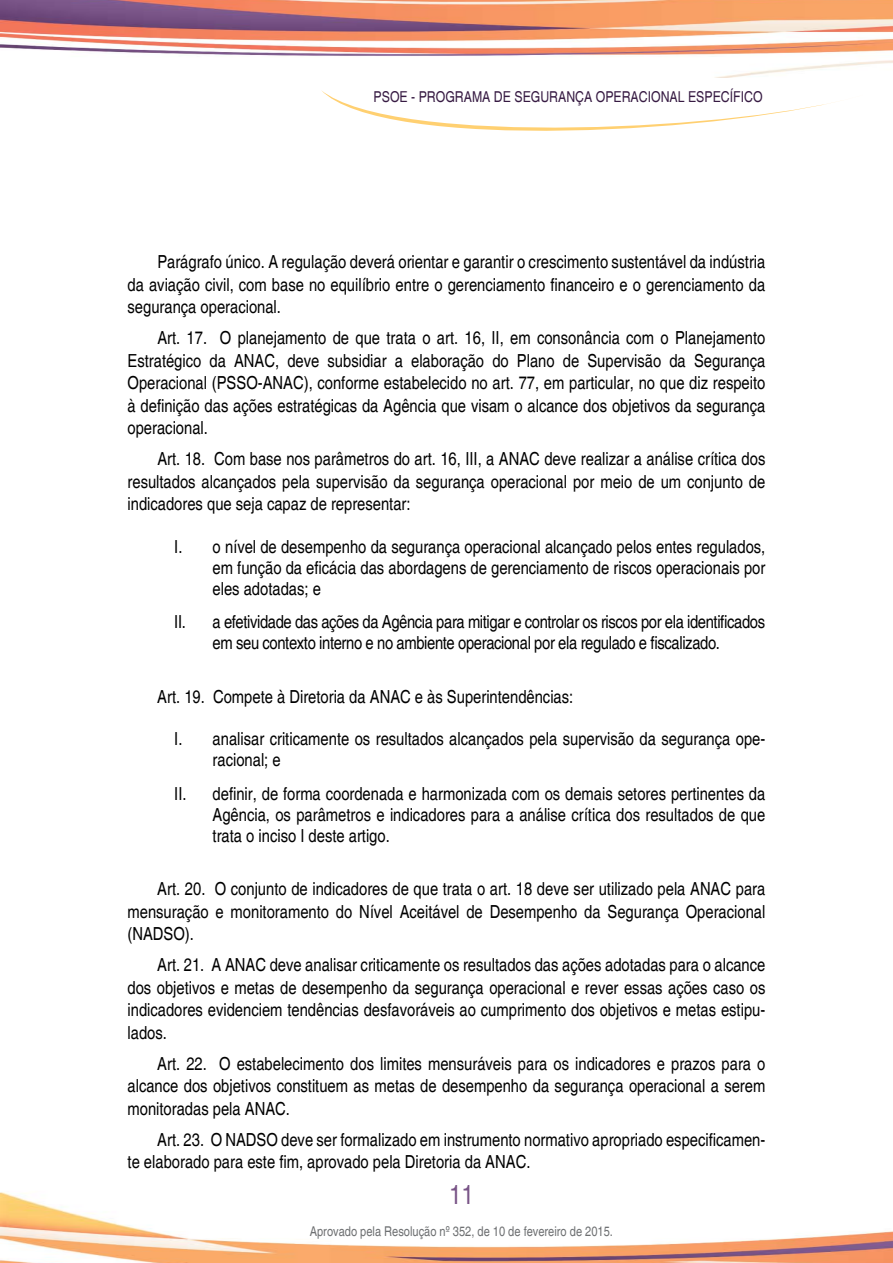
<style>
.page{position:relative;width:893px;height:1263px;background:#fff}
.page>*{position:absolute;margin:0;border:0;box-sizing:border-box;transform-origin:0 0}
.t1{font:condensed 27px "Helvetica";color:#795487}
.t2{font:condensed 18px/22.5px "Helvetica";color:#000;text-align:justify}
.t3{font:condensed 18px/21px "Helvetica";letter-spacing:-.02em;color:#000;text-align:center}
.t4{font:condensed 15px "Helvetica";color:#371b43}
.t5{font:condensed 13.5px "Helvetica";color:#6d6f71}
</style>
<div class="page">
<img style="left:0;top:1192px;width:893px;height:71px">
<img style="left:0;top:0;width:893px;height:78px">
<svg style="left:321px;top:90px;width:512px;height:41px"></svg>
<p class="t4" style="left:374px;top:88px;width:390px">PSOE - PROGRAMA DE SEGURANÇA OPERACIONAL ESPECÍFICO</p>
<p class="t2" style="left:128px;top:251px;width:639px;text-indent:30px">Parágrafo único. A regulação deverá orientar e garantir o crescimento sustentável da indústria da aviação civil, com base no equilíbrio entre o gerenciamento financeiro e o gerenciamento da segurança operacional.</p>
<p class="t2" style="left:128px;top:327px;width:639px;text-indent:30px">Art. 17. O planejamento de que trata o art. 16, II, em consonância com o Planejamento Estratégico da ANAC, deve subsidiar a elaboração do Plano de Supervisão da Segurança Operacional (PSSO-ANAC), conforme estabelecido no art. 77, em particular, no que diz respeito à definição das ações estratégicas da Agência que visam o alcance dos objetivos da segurança operacional.</p>
<p class="t2" style="left:128px;top:448px;width:639px;text-indent:30px">Art. 18. Com base nos parâmetros do art. 16, III, a ANAC deve realizar a análise crítica dos resultados alcançados pela supervisão da segurança operacional por meio de um conjunto de indicadores que seja capaz de representar:</p>
<p class="t2" style="left:213px;top:536px;width:554px;line-height:21px;text-indent:-38px">I. o nível de desempenho da segurança operacional alcançado pelos entes regulados, em função da eficácia das abordagens de gerenciamento de riscos operacionais por eles adotadas; e</p>
<p class="t3" style="left:174px;top:612px;width:592px">II. a efetividade das ações da Agência para mitigar e controlar os riscos por ela identificados em seu contexto interno e no ambiente operacional por ela regulado e fiscalizado.</p>
<p class="t2" style="left:157px;top:685px;width:417px">Art. 19. Compete à Diretoria da ANAC e às Superintendências:</p>
<p class="t2" style="left:213px;top:728px;width:554px;line-height:21px;text-indent:-38px">I. analisar criticamente os resultados alcançados pela supervisão da segurança ope&shy;racional; e</p>
<p class="t2" style="left:213px;top:783px;width:554px;line-height:21px;text-indent:-38px">II. definir, de forma coordenada e harmonizada com os demais setores pertinentes da Agência, os parâmetros e indicadores para a análise crítica dos resultados de que trata o inciso I deste artigo.</p>
<p class="t2" style="left:128px;top:878px;width:639px;text-indent:30px">Art. 20. O conjunto de indicadores de que trata o art. 18 deve ser utilizado pela ANAC para mensuração e monitoramento do Nível Aceitável de Desempenho da Segurança Operacional (NADSO).</p>
<p class="t2" style="left:128px;top:954px;width:639px;text-indent:30px">Art. 21. A ANAC deve analisar criticamente os resultados das ações adotadas para o alcance dos objetivos e metas de desempenho da segurança operacional e rever essas ações caso os indicadores evidenciem tendências desfavoráveis ao cumprimento dos objetivos e metas estipu&shy;lados.</p>
<p class="t2" style="left:128px;top:1052px;width:639px;text-indent:30px">Art. 22. O estabelecimento dos limites mensuráveis para os indicadores e prazos para o alcance dos objetivos constituem as metas de desempenho da segurança operacional a serem monitoradas pela ANAC.</p>
<p class="t2" style="left:128px;top:1128px;width:639px;text-indent:30px">Art. 23. O NADSO deve ser formalizado em instrumento normativo apropriado especificamen&shy;te elaborado para este fim, aprovado pela Diretoria da ANAC.</p>
<h1 class="t1" style="left:449px;top:1179px;width:26px">11</h1>
<p class="t5" style="left:310px;top:1223px;width:305px">Aprovado pela Resolução nº 352, de 10 de fevereiro de 2015.</p>
</div>
